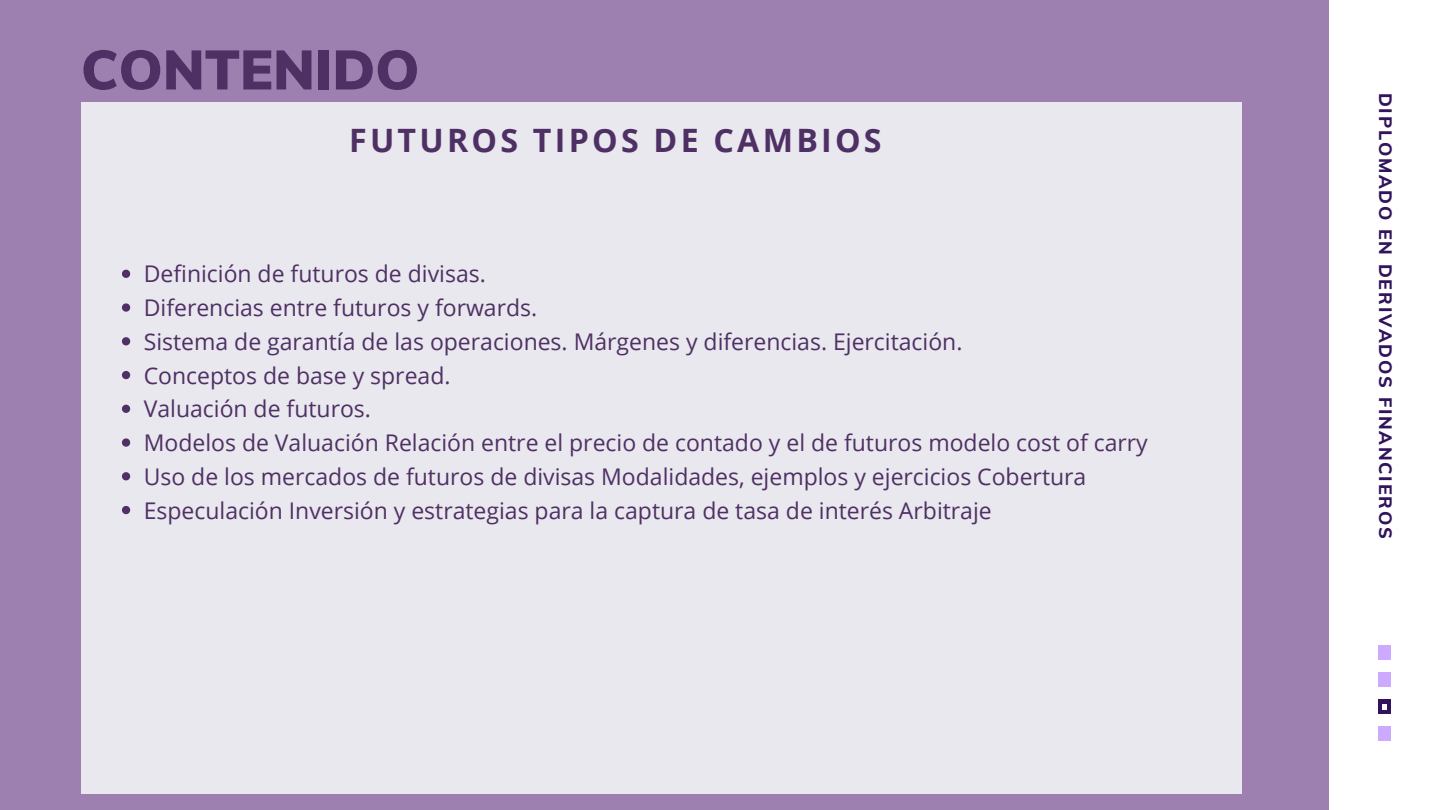
<style>
.page{position:relative;width:1440px;height:810px;background:#9d80af}
.page>*{position:absolute;margin:0;border:0;box-sizing:border-box;transform-origin:0 0}
.t1{font:900 54.9px "Muli";color:#4f3064}
.t2{font:700 32.2px "Open Sans";letter-spacing:.1em;color:#4f3064}
.t3{font:23px/33.8px "Open Sans";color:#4f3064}
.t4{font:800 18px "Muli";letter-spacing:.1em;color:#31145b}
</style>
<div class="page">
<div style="left:81px;top:102px;width:1160px;height:692px;background:#e9e8ee"></div>
<svg style="left:122px;top:270px;width:8px;height:8px"></svg>
<svg style="left:122px;top:303px;width:8px;height:9px"></svg>
<svg style="left:122px;top:337px;width:8px;height:8px"></svg>
<svg style="left:122px;top:371px;width:8px;height:8px"></svg>
<svg style="left:122px;top:405px;width:8px;height:8px"></svg>
<svg style="left:122px;top:438px;width:8px;height:9px"></svg>
<svg style="left:122px;top:472px;width:8px;height:8px"></svg>
<svg style="left:122px;top:506px;width:8px;height:8px"></svg>
<div style="left:1329px;top:0;width:111px;height:810px;background:#fff"></div>
<div style="left:1378px;top:727px;width:13px;height:14px;background:#caf"></div>
<div style="left:1378px;top:700px;width:13px;height:14px;background:#31145b"></div>
<div style="left:1378px;top:672px;width:13px;height:15px;background:#caf"></div>
<div style="left:1378px;top:645px;width:13px;height:14px;background:#caf"></div>
<svg style="left:1382px;top:704px;width:5px;height:5px"></svg>
<h1 class="t1" style="left:81px;top:34px;width:340px">CONTENIDO</h1>
<h2 class="t2" style="left:349px;top:118px;width:534px">FUTUROS TIPOS DE CAMBIOS</h2>
<p class="t3" style="left:144px;top:257px;width:1006px">Definición de futuros de divisas.<br>Diferencias entre futuros y forwards.<br>Sistema de garantía de las operaciones. Márgenes y diferencias. Ejercitación.<br>Conceptos de base y spread.<br>Valuación de futuros.<br>Modelos de Valuación Relación entre el precio de contado y el de futuros modelo cost of carry Uso de los mercados de futuros de divisas Modalidades, ejemplos y ejercicios Cobertura Especulación Inversión y estrategias para la captura de tasa de interés Arbitraje</p>
<p class="t4" style="left:1397px;top:93px;width:447px;rotate:90deg">DIPLOMADO EN DERIVADOS FINANCIEROS</p>
</div>
